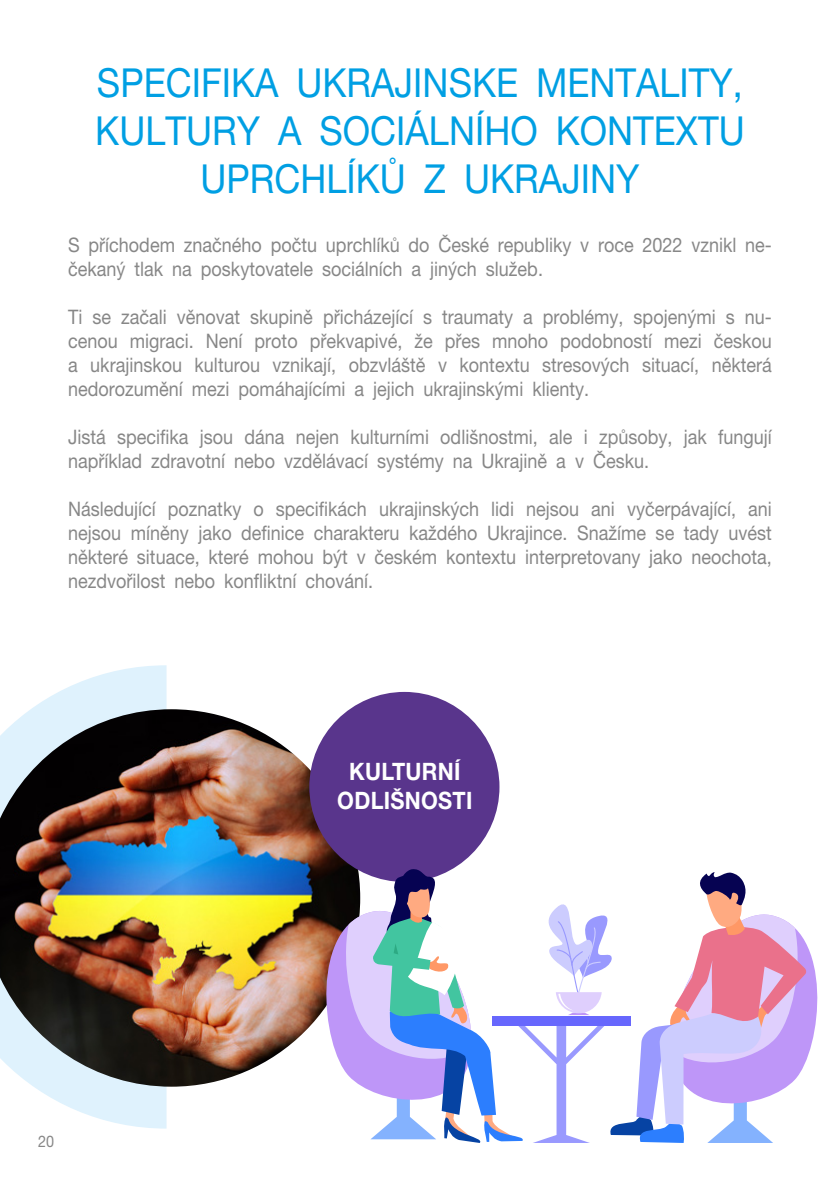
<style>
.page{position:relative;width:840px;height:1191px;background:#fff}
.page>*{position:absolute;margin:0;border:0;box-sizing:border-box;transform-origin:0 0}
.t1{font:40px/48px "Helvetica Neue CE";color:#009fe3;text-align:center;scale:.9 1}
.t2{font:700 24px/28.8px "Helvetica Neue CE";letter-spacing:.015em;color:#fff;text-align:center;scale:.9 1}
.t3{font:20px/24px "Helvetica Neue CE";color:#878787;scale:.9 1}
.t4{font:16px "Helvetica Neue CE";color:#878787;scale:.9 1}
</style>
<div class="page">
<svg style="left:31px;top:665px;width:135px;height:463px;fill:#dff2fd"></svg>
<img style="left:0;top:709px;width:355px;height:377px">
<div style="left:309px;top:692px;width:190px;height:190px;background:#59358c;border-radius:50%"></div>
<svg style="left:326px;top:869px;width:490px;height:274px"></svg>
<h1 class="t1" style="left:95px;top:58px;width:722px">SPECIFIKA UKRAJINSKE MENTALITY,<br>KULTURY A SOCIÁLNÍHO KONTEXTU<br>UPRCHLÍKŮ Z UKRAJINY</h1>
<p class="t3" style="left:68px;top:233px;width:783px">S příchodem značného počtu uprchlíků do České republiky v roce 2022 vznikl ne&shy;čekaný tlak na poskytovatele sociálních a jiných služeb.</p>
<p class="t3" style="left:68px;top:305px;width:783px;text-align:justify">Ti se začali věnovat skupině přicházející s traumaty a problémy, spojenými s nu&shy;cenou migraci. Není proto překvapivé, že přes mnoho podobností mezi českou a ukrajinskou kulturou vznikají, obzvláště v kontextu stresových situací, některá nedorozumění mezi pomáhajícími a jejich ukrajinskými klienty.</p>
<p class="t3" style="left:68px;top:425px;width:783px">Jistá specifika jsou dána nejen kulturními odlišnostmi, ale i způsoby, jak fungují například zdravotní nebo vzdělávací systémy na Ukrajině a v Česku.</p>
<p class="t3" style="left:68px;top:497px;width:783px;text-align:justify">Následující poznatky o specifikách ukrajinských lidi nejsou ani vyčerpávající, ani nejsou míněny jako definice charakteru každého Ukrajince. Snažíme se tady uvést některé situace, které mohou být v českém kontextu interpretovany jako neochota, nezdvořilost nebo konfliktní chování.</p>
<p class="t2" style="left:337px;top:757px;width:152px">KULTURNÍ<br>ODLIŠNOSTI</p>
<p class="t4" style="left:38px;top:1132px;width:19px">20</p>
</div>
